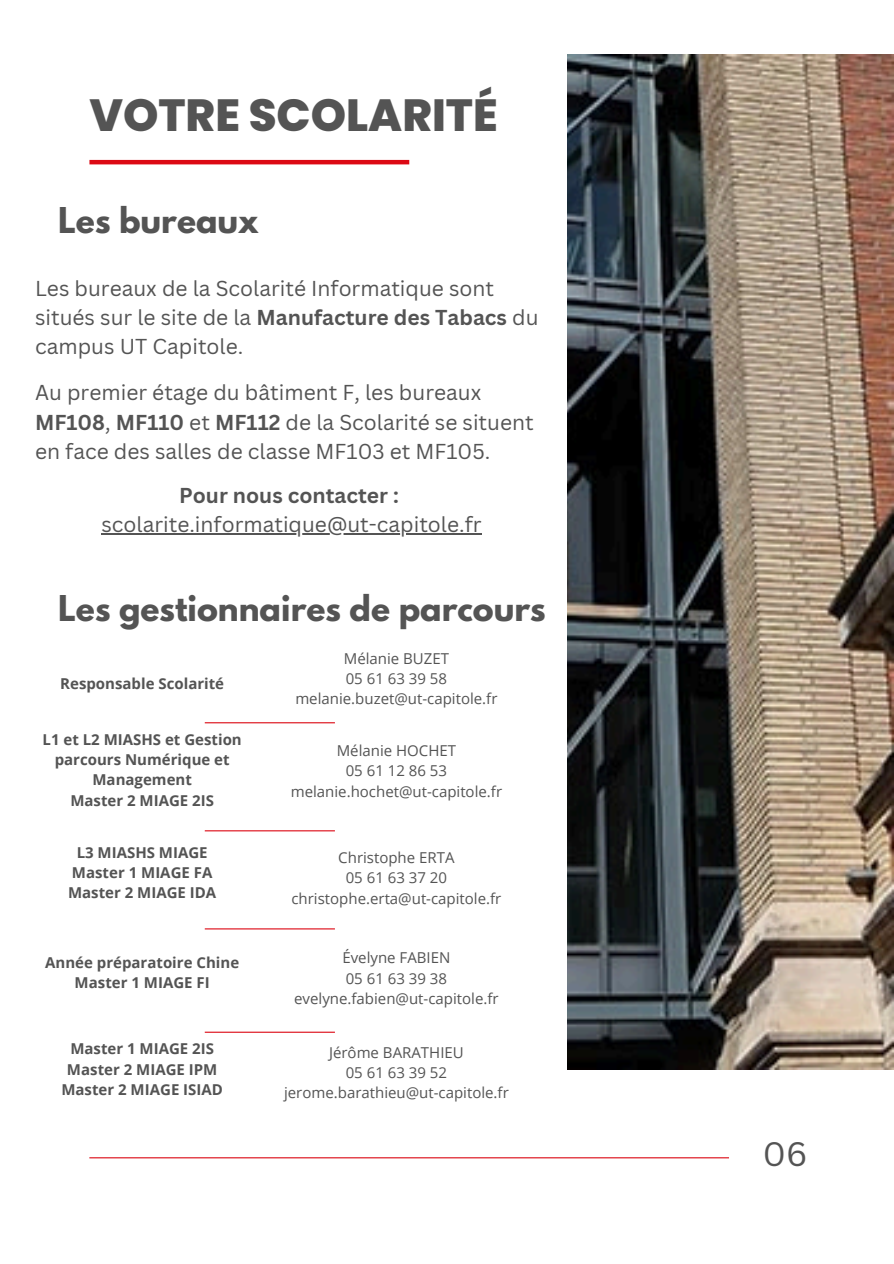
<style>
.page{position:relative;width:894px;height:1264px;background:#fff}
.page>*{position:absolute;margin:0;border:0;box-sizing:border-box;transform-origin:0 0}
.t1{font:800 45px "Poppins";color:#545454}
.t2{font:33px "Canva Sans";color:#545454}
.t3{font:700 31.5px "League Spartan";color:#545454}
.t4{font:21px/29.2px "Canva Sans";color:#545454}
.t5{font:700 21px "Canva Sans";color:#545454}
.t6{font:15px/20.2px "Open Sans";color:#545454;text-align:center}
.t7{font:700 15px/20.2px "Open Sans";color:#545454;text-align:center}
.s1{font-weight:700}
</style>
<div class="page">
<hr style="left:89px;top:1157px;width:639px;height:1px;background:#dc0914">
<hr style="left:89px;top:160px;width:320px;height:4px;background:#dc0914">
<img style="left:567px;top:54px;width:326px;height:1015px">
<hr style="left:101px;top:533px;width:380px;height:1px;background:#545454">
<hr style="left:205px;top:722px;width:130px;height:1px;background:#dc0914">
<hr style="left:205px;top:830px;width:130px;height:1px;background:#dc0914">
<hr style="left:205px;top:928px;width:130px;height:1px;background:#dc0914">
<hr style="left:205px;top:1031px;width:130px;height:1px;background:#dc0914">
<h1 class="t1" style="left:89px;top:84px;width:410px">VOTRE SCOLARITÉ</h1>
<h2 class="t3" style="left:58px;top:204px;width:202px">Les bureaux</h2>
<h2 class="t4" style="left:35px;top:273px;width:505px">Les bureaux de la Scolarité Informatique sont situés sur le site de la <span class="s1">Manufacture des Tabacs</span> du campus UT Capitole.</h2>
<h3 class="t4" style="left:35px;top:377px;width:500px">Au premier étage du bâtiment F, les bureaux<br><span class="s1">MF108</span>, <span class="s1">MF110</span> et <span class="s1">MF112</span> de la Scolarité se situent en face des salles de classe MF103 et MF105.</h3>
<h3 class="t5" style="left:179px;top:480px;width:221px">Pour nous contacter :</h3>
<h3 class="t4" style="left:101px;top:509px;width:381px">scolarite.informatique@ut-capitole.fr</h3>
<p class="t3" style="left:58px;top:593px;width:489px">Les gestionnaires de parcours</p>
<p class="t7" style="left:60px;top:672px;width:165px">Responsable Scolarité</p>
<p class="t7" style="left:43px;top:729px;width:201px">L1 et L2 MIASHS et Gestion parcours Numérique et<br>Management<br>Master 2 MIAGE 2IS</p>
<p class="t7" style="left:68px;top:841px;width:150px">L3 MIASHS MIAGE<br>Master 1 MIAGE FA<br>Master 2 MIAGE IDA</p>
<p class="t7" style="left:45px;top:951px;width:195px">Année préparatoire Chine<br>Master 1 MIAGE FI</p>
<p class="t7" style="left:61px;top:1038px;width:163px">Master 1 MIAGE 2IS<br>Master 2 MIAGE IPM<br>Master 2 MIAGE ISIAD</p>
<p class="t6" style="left:344px;top:648px;width:107px">Mélanie BUZET</p>
<p class="t6" style="left:345px;top:668px;width:103px">05 61 63 39 58</p>
<p class="t6" style="left:295px;top:688px;width:204px">melanie.buzet@ut-capitole.fr</p>
<p class="t6" style="left:336px;top:740px;width:121px">Mélanie HOCHET</p>
<p class="t6" style="left:345px;top:760px;width:103px">05 61 12 86 53</p>
<p class="t6" style="left:291px;top:780px;width:213px">melanie.hochet@ut-capitole.fr</p>
<p class="t6" style="left:338px;top:847px;width:118px">Christophe ERTA</p>
<p class="t6" style="left:345px;top:867px;width:103px">05 61 63 37 20</p>
<h4 class="t6" style="left:291px;top:887px;width:211px">christophe.erta@ut-capitole.fr</h4>
<h4 class="t6" style="left:342px;top:947px;width:109px">Évelyne FABIEN</h4>
<h4 class="t6" style="left:345px;top:967px;width:103px">05 61 63 39 38</h4>
<h4 class="t6" style="left:294px;top:987px;width:206px">evelyne.fabien@ut-capitole.fr</h4>
<h4 class="t6" style="left:329px;top:1041px;width:136px">Jérôme BARATHIEU</h4>
<p class="t6" style="left:284px;top:1062px;width:226px">05 61 63 39 52 jerome.barathieu@ut-capitole.fr</p>
<p class="t2" style="left:762px;top:1130px;width:46px">06</p>
</div>
